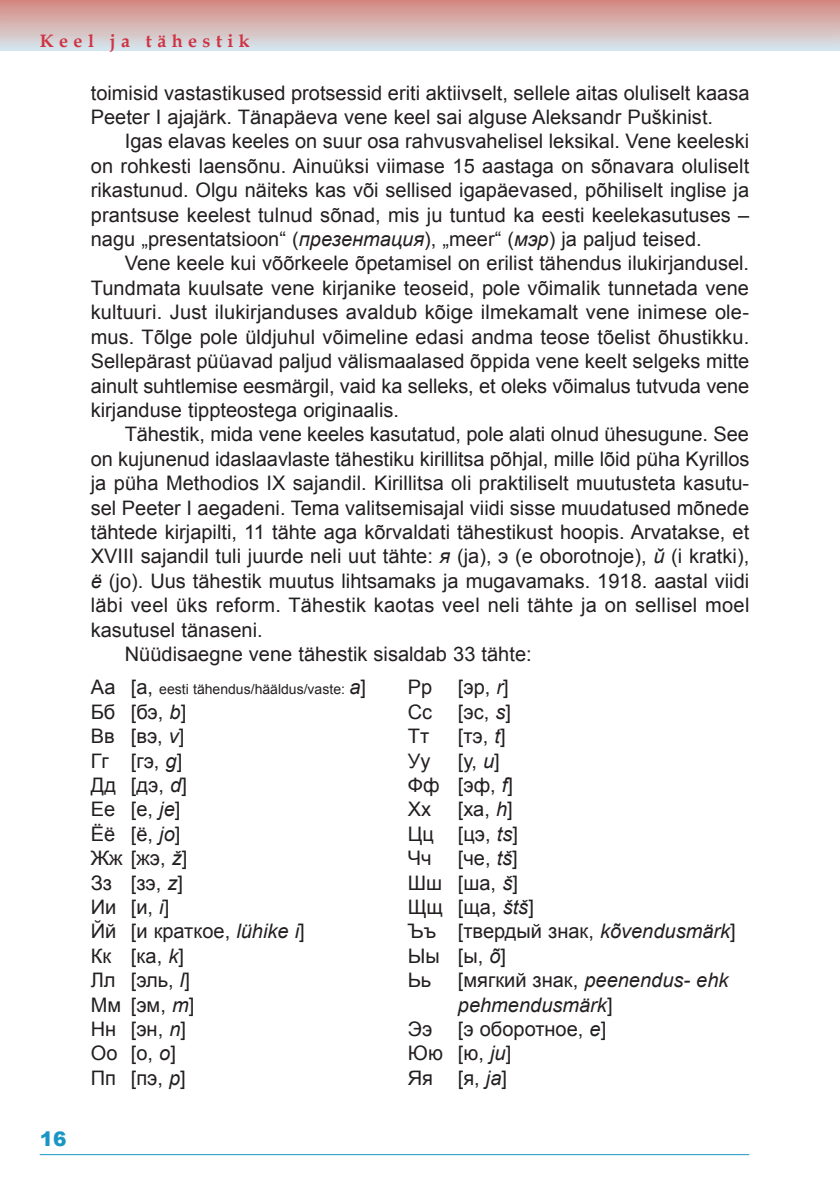
<style>
.page{position:relative;width:840px;height:1191px;background:#fff}
.page>*{position:absolute;margin:0;border:0;box-sizing:border-box;transform-origin:0 0}
.t1{font:20px/24.4px "Arial";color:#231f20}
.t2{font:italic 20px/24.4px "Arial";color:#231f20}
.t3{font:900 20px "Arial";color:#1a96c5}
.t4{font:700 18px "Book Antiqua";letter-spacing:.3em;color:#cf3444}
.t5{font:14px "Arial";color:#231f20}
.s1{font-style:italic}
.s2{font-size:20px}
.s3{font-style:italic;font-size:20px}
.s4{font-style:normal}
</style>
<div class="page">
<hr style="left:40px;top:1154px;width:708px;height:1px;background:#1a96c5">
<p class="t4" style="left:40px;top:29px;width:211px">Keel ja tähestik</p>
<p class="t1" style="left:91px;top:81px;width:659px">toimisid vastastikused protsessid eriti aktiivselt, sellele aitas oluliselt kaasa<br>Peeter I ajajärk. Tänapäeva vene keel sai alguse Aleksandr Puškinist.</p>
<p class="t1" style="left:91px;top:129px;width:659px;text-align:justify;text-indent:34px">Igas elavas keeles on suur osa rahvusvahelisel leksikal. Vene keeleski on rohkesti laensõnu. Ainuüksi viimase 15 aastaga on sõnavara oluliselt rikastunud. Olgu näiteks kas või sellised igapäevased, põhiliselt inglise ja prantsuse keelest tulnud sõnad, mis ju tuntud ka eesti keelekasutuses – nagu „presentatsioon“ (<span class="s1">презентация</span>), „meer“ (<span class="s1">мэр</span>) ja paljud teised.</p>
<p class="t1" style="left:91px;top:251px;width:659px;text-align:justify;text-indent:34px">Vene keele kui võõrkeele õpetamisel on erilist tähendus ilukirjandusel.<br>Tundmata kuulsate vene kirjanike teoseid, pole võimalik tunnetada vene kultuuri. Just ilukirjanduses avaldub kõige ilmekamalt vene inimese ole&shy;mus. Tõlge pole üldjuhul võimeline edasi andma teose tõelist õhustikku.<br>Sellepärast püüavad paljud välismaalased õppida vene keelt selgeks mitte ainult suhtlemise eesmärgil, vaid ka selleks, et oleks võimalus tutvuda vene kirjanduse tippteostega originaalis.</p>
<p class="t1" style="left:125px;top:422px;width:625px">Tähestik, mida vene keeles kasutatud, pole alati olnud ühesugune. See</p>
<p class="t1" style="left:91px;top:447px;width:659px">on kujunenud idaslaavlaste tähestiku kirillitsa põhjal, mille lõid püha Kyrillos</p>
<p class="t1" style="left:91px;top:471px;width:659px">ja püha Methodios IX sajandil. Kirillitsa oli praktiliselt muutusteta kasutu-</p>
<p class="t1" style="left:91px;top:495px;width:659px">sel Peeter I aegadeni. Tema valitsemisajal viidi sisse muudatused mõnede</p>
<p class="t1" style="left:91px;top:520px;width:659px">tähtede kirjapilti, 11 tähte aga kõrvaldati tähestikust hoopis. Arvatakse, et</p>
<p class="t1" style="left:91px;top:544px;width:659px">XVIII sajandil tuli juurde neli uut tähte: <span class="s1">я</span> (ja), э (e oborotnoje), <span class="s1">й</span> (i kratki),</p>
<p class="t1" style="left:91px;top:569px;width:659px"><span class="s1">ё</span> (jo). Uus tähestik muutus lihtsamaks ja mugavamaks. 1918. aastal viidi</p>
<p class="t1" style="left:91px;top:593px;width:659px">läbi veel üks reform. Tähestik kaotas veel neli tähte ja on sellisel moel</p>
<p class="t1" style="left:91px;top:617px;width:173px">kasutusel tänaseni.</p>
<p class="t1" style="left:125px;top:642px;width:408px">Nüüdisaegne vene tähestik sisaldab 33 tähte:</p>
<p class="t5" style="left:91px;top:680px;width:276px"><span class="s2">Аа [a,</span> eesti tähendus/hääldus/vaste: <span class="s3">a</span><span class="s2">]</span></p>
<p class="t1" style="left:91px;top:699px;width:215px">Бб [бэ, <span class="s1">b</span>]<br>Вв [вэ, <span class="s1">v</span>]<br>Гг [гэ, <span class="s1">g</span>]<br>Дд [дэ, <span class="s1">d</span>]<br>Ее [е, <span class="s1">je</span>]<br>Ёё [ё, <span class="s1">jo</span>]<br>Жж [жэ, <span class="s1">ž</span>]<br>Зз [зэ, <span class="s1">z</span>]<br>Ии [и, <span class="s1">i</span>]<br>Йй [и краткое, <span class="s1">lühike i</span>]<br>Кк [ка, <span class="s1">k</span>]<br>Лл [эль, <span class="s1">l</span>]<br>Мм [эм, <span class="s1">m</span>]<br>Нн [эн, <span class="s1">n</span>]<br>Оо [о, <span class="s1">o</span>]<br>Пп [пэ, <span class="s1">p</span>]</p>
<p class="t1" style="left:407px;top:675px;width:26px">Рр</p>
<p class="t1" style="left:457px;top:675px;width:52px">[эр, <span class="s1">r</span>]</p>
<p class="t1" style="left:407px;top:699px;width:26px">Сс</p>
<p class="t1" style="left:457px;top:699px;width:54px">[эс, <span class="s1">s</span>]</p>
<p class="t1" style="left:407px;top:724px;width:23px">Тт</p>
<p class="t1" style="left:457px;top:724px;width:49px">[тэ, <span class="s1">t</span>]</p>
<p class="t1" style="left:407px;top:748px;width:24px">Уу</p>
<p class="t1" style="left:407px;top:748px;width:107px;text-indent:50px">[у, <span class="s1">u</span>]<br>Фф [эф, <span class="s1">f</span>]<br>Хх</p>
<p class="t1" style="left:407px;top:797px;width:112px;text-indent:50px">[ха, <span class="s1">h</span>]<br>Цц [цэ, <span class="s1">ts</span>]<br>Чч</p>
<p class="t1" style="left:407px;top:846px;width:329px;text-indent:50px">[че, <span class="s1">tš</span>]<br>Шш [ша, <span class="s1">š</span>]<br>Щщ [ща, <span class="s1">štš</span>]<br>Ъъ [твердый знак, <span class="s1">kõvendusmärk</span>]<br>Ыы [ы, <span class="s1">õ</span>]<br>Ьь</p>
<p class="t2" style="left:457px;top:968px;width:272px"><span class="s4">[мягкий знак,</span> peenendus- ehk pehmendusmärk<span class="s4">]</span></p>
<p class="t1" style="left:407px;top:1017px;width:200px;text-indent:50px">[э оборотное, <span class="s1">e</span>]<br>Юю [ю, <span class="s1">ju</span>]<br>Яя [я, <span class="s1">ja</span>]</p>
<p class="t1" style="left:407px;top:1017px;width:26px">Ээ</p>
<p class="t3" style="left:40px;top:1124px;width:28px">16</p>
</div>
